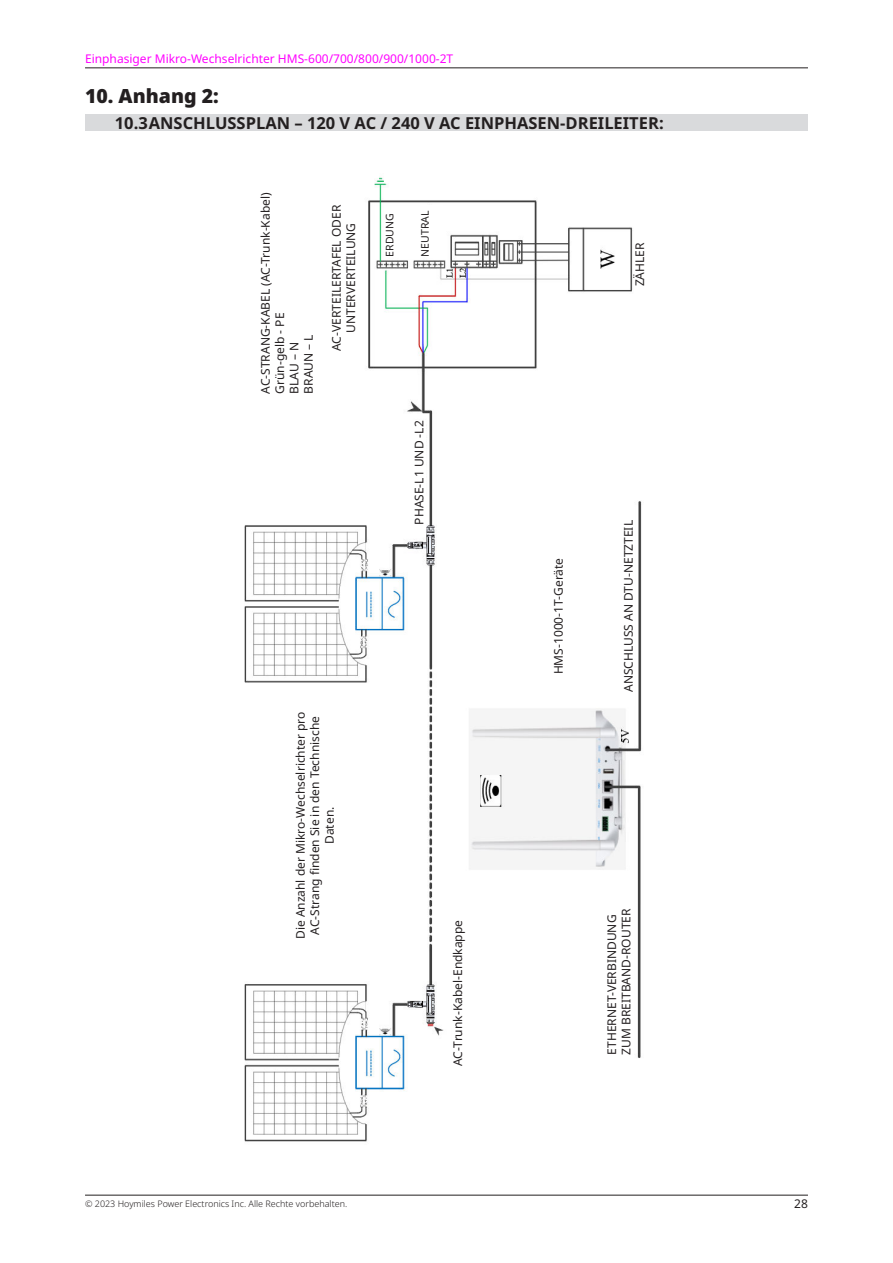
<style>
.page{position:relative;width:893px;height:1263px;background:#fff}
.page>*{position:absolute;margin:0;border:0;box-sizing:border-box;transform-origin:0 0}
.t1{font:900 19.5px "Noto Sans";color:#231f20}
.t2{font:700 16.5px "Noto Sans";color:#231f20}
.t3{font:12px/14.4px "Noto Sans";color:#231f20}
.t4{font:12px "Noto Sans";color:#f0f}
.t5{font:10.5px "Noto Sans";color:#231f20}
.t6{font:300 9px "Noto Sans";color:#231f20}
</style>
<div class="page">
<hr style="left:85px;top:1195px;width:723px;height:1px;background:#231f20">
<hr style="left:85px;top:68px;width:723px;height:1px;background:#231f20">
<img style="left:244px;top:177px;width:398px;height:965px">
<div style="left:85px;top:115px;width:723px;height:16px;background:#d9dadc"></div>
<div style="left:634px;top:206px;width:33px;height:117px;background:#fff"></div>
<div style="left:259px;top:167px;width:63px;height:227px;background:#fff"></div>
<div style="left:330px;top:196px;width:34px;height:163px;background:#fff"></div>
<div style="left:384px;top:206px;width:28px;height:51px;background:#fff"></div>
<div style="left:420px;top:205px;width:22px;height:52px;background:#fff"></div>
<div style="left:367px;top:421px;width:58px;height:116px;background:#fff"></div>
<div style="left:603px;top:507px;width:31px;height:198px;background:#fff"></div>
<div style="left:243px;top:704px;width:144px;height:243px;background:#fff"></div>
<div style="left:452px;top:906px;width:84px;height:174px;background:#fff"></div>
<div style="left:556px;top:898px;width:76px;height:156px;background:#fff"></div>
<div style="left:552px;top:529px;width:18px;height:175px;background:#fff"></div>
<p class="t4" style="left:85px;top:54px;width:370px">Einphasiger Mikro-Wechselrichter HMS-600/700/800/900/1000-2T</p>
<h1 class="t1" style="left:85px;top:88px;width:135px">10. Anhang 2:</h1>
<h2 class="t2" style="left:115px;top:116px;width:550px">10.3 ANSCHLUSSPLAN – 120 V AC / 240 V AC EINPHASEN-DREILEITER:</h2>
<p class="t3" style="left:258px;top:394px;width:203px;rotate:-90deg">AC-STRANG-KABEL (AC-Trunk-Kabel)<br>Grün-gelb - PE<br>BLAU – N<br>BRAUN – L</p>
<p class="t3" style="left:329px;top:351px;width:148px;text-align:center;rotate:-90deg">AC-VERTEILERTAFEL ODER<br>UNTERVERTEILUNG</p>
<p class="t5" style="left:382px;top:257px;width:45px;rotate:-90deg">ERDUNG</p>
<p class="t5" style="left:418px;top:257px;width:48px;rotate:-90deg">NEUTRAL</p>
<p class="t3" style="left:412px;top:525px;width:106px;rotate:-90deg">PHASE-L1 UND -L2</p>
<p class="t3" style="left:294px;top:939px;width:229px;text-align:center;rotate:-90deg">Die Anzahl der Mikro-Wechselrichter pro<br>AC-Strang finden Sie in den Technische<br>Daten.</p>
<p class="t3" style="left:633px;top:286px;width:45px;rotate:-90deg">ZÄHLER</p>
<p class="t3" style="left:551px;top:674px;width:118px;rotate:-90deg">HMS-1000-1T-Geräte</p>
<p class="t3" style="left:621px;top:692px;width:173px;rotate:-90deg">ANSCHLUSS AN DTU-NETZTEIL</p>
<p class="t3" style="left:451px;top:1066px;width:147px;rotate:-90deg">AC-Trunk-Kabel-Endkappe</p>
<p class="t3" style="left:605px;top:1054px;width:147px;rotate:-90deg">ETHERNET-VERBINDUNG<br>ZUM BREITBAND-ROUTER</p>
<p class="t6" style="left:85px;top:1200px;width:264px">© 2023 Hoymiles Power Electronics Inc. Alle Rechte vorbehalten.</p>
<p class="t3" style="left:794px;top:1197px;width:15px">28</p>
</div>
